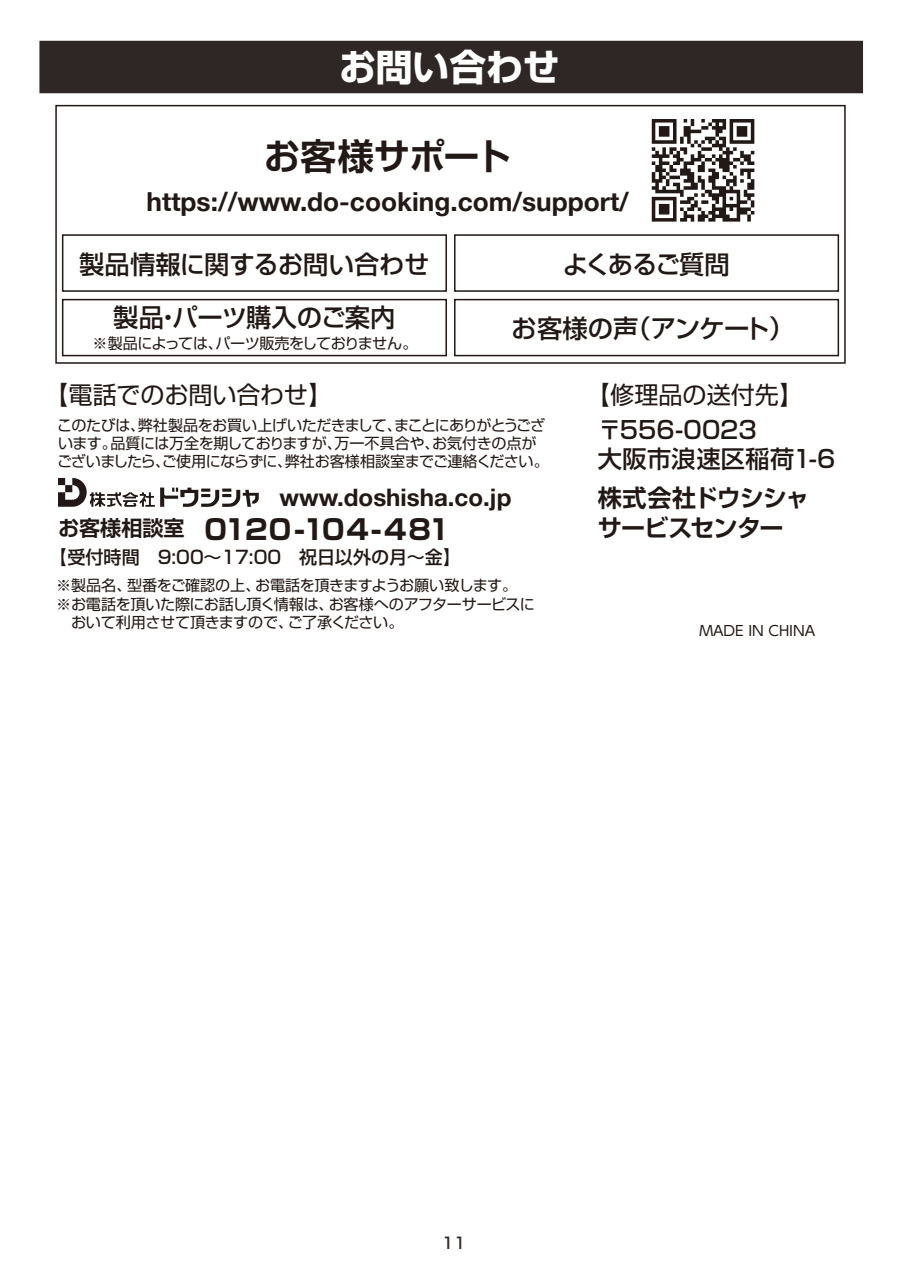
<style>
.page{position:relative;width:903px;height:1275px;background:#fff}
.page>*{position:absolute;margin:0;border:0;box-sizing:border-box;transform-origin:0 0}
.t1{font:700 36.75px "Shin Go Pro";color:#fff}
.t2{font:700 36.23px "Shin Go Pro De";letter-spacing:-.015em;color:#221815}
.t3{font:700 27.65px "Shin Go Pro";letter-spacing:-.06em;color:#221815}
.t4{font:700 26.25px "Helvetica 75";color:#221815}
.t5{font:500 25.38px/53px "Shin Go Pro";letter-spacing:-.015em;color:#221815;text-align:center}
.t6{font:500 25.38px "Shin Go Pro";letter-spacing:-.075em;color:#221815}
.t7{font:24.15px "Shin Go Pro";color:#221815}
.t8{font:500 24.15px/28.9px "Shin Go Pro";letter-spacing:.01em;color:#221815}
.t9{font:700 24.15px "Helvetica 75";color:#221815}
.t10{font:700 24.15px/30.1px "Shin Go Pro De";letter-spacing:-.03em;color:#221815}
.t11{font:500 18.03px "Shin Go Pro";color:#221815}
.t12{font:500 15.75px "Shin Go Pro";color:#2f2725}
.t13{font:15.05px/18px "Shin Go Pro";letter-spacing:-.03em;color:#221815}
.t14{font:14px "UD Shin Go Pro";color:#221815}
.s1{font-family:"Shin Go Pro De";font-size:21.18px}
</style>
<div class="page">
<div style="left:39px;top:41px;width:824px;height:52px;background:#2f2725"></div>
<svg style="left:58px;top:478px;width:201px;height:29px"></svg>
<div style="left:454px;top:299px;width:385px;height:57px;border:2px solid #221815"></div>
<div style="left:62px;top:299px;width:385px;height:57px;border:2px solid #221815"></div>
<div style="left:454px;top:234px;width:385px;height:58px;border:2px solid #221815"></div>
<div style="left:62px;top:234px;width:385px;height:58px;border:2px solid #221815"></div>
<div style="left:55px;top:105px;width:791px;height:259px;border:2px solid #221815"></div>
<svg style="left:652px;top:119px;width:102px;height:103px"></svg>
<h1 class="t1" style="left:339px;top:38px;width:222px">お問い合わせ</h1>
<h2 class="t2" style="left:264px;top:126px;width:249px">お客様サポート</h2>
<h3 class="t4" style="left:147px;top:185px;width:484px">https://www.do-cooking.com/support/</h3>
<h3 class="t5" style="left:79px;top:234px;width:352px">製品情報に関するお問い合わせ製品・パーツ購入のご案内</h3>
<p class="t13" style="left:93px;top:333px;width:326px">※製品によっては、パーツ販売をしておりません。</p>
<h3 class="t6" style="left:562px;top:243px;width:169px">よくあるご質問</h3>
<h3 class="t5" style="left:512px;top:299px;width:284px">お客様の声（アンケート）</h3>
<h3 class="t7" style="left:44px;top:375px;width:290px">【電話でのお問い合わせ】</h3>
<h3 class="t7" style="left:586px;top:375px;width:219px">【修理品の送付先】</h3>
<h3 class="t8" style="left:598px;top:413px;width:239px">〒556-0023<br>大阪市浪速区稲荷1-6</h3>
<h3 class="t10" style="left:598px;top:480px;width:213px">株式会社ドウシシャサービスセンター</h3>
<p class="t13" style="left:57px;top:415px;width:493px">このたびは、弊社製品をお買い上げいただきまして、まことにありがとうございます。品質には万全を期しておりますが、万一不具合や、お気付きの点がございましたら、ご使用にならずに、弊社お客様相談室までご連絡ください。</p>
<h3 class="t9" style="left:280px;top:482px;width:233px">www.doshisha.co.jp</h3>
<h3 class="t3" style="left:58px;top:507px;width:394px"><span class="s1">お客様相談室</span> 0120-104-481</h3>
<p class="t11" style="left:49px;top:543px;width:414px">【受付時間　9:00～17:00　祝日以外の月～金】</p>
<p class="t13" style="left:56px;top:575px;width:480px">※製品名、型番をご確認の上、お電話を頂きますようお願い致します。※お電話を頂いた際にお話し頂く情報は、お客様へのアフターサービスに　おいて利用させて頂きますので、ご了承ください。</p>
<p class="t14" style="left:699px;top:619px;width:117px">MADE IN CHINA</p>
<p class="t12" style="left:442px;top:1230px;width:25px">11</p>
</div>
